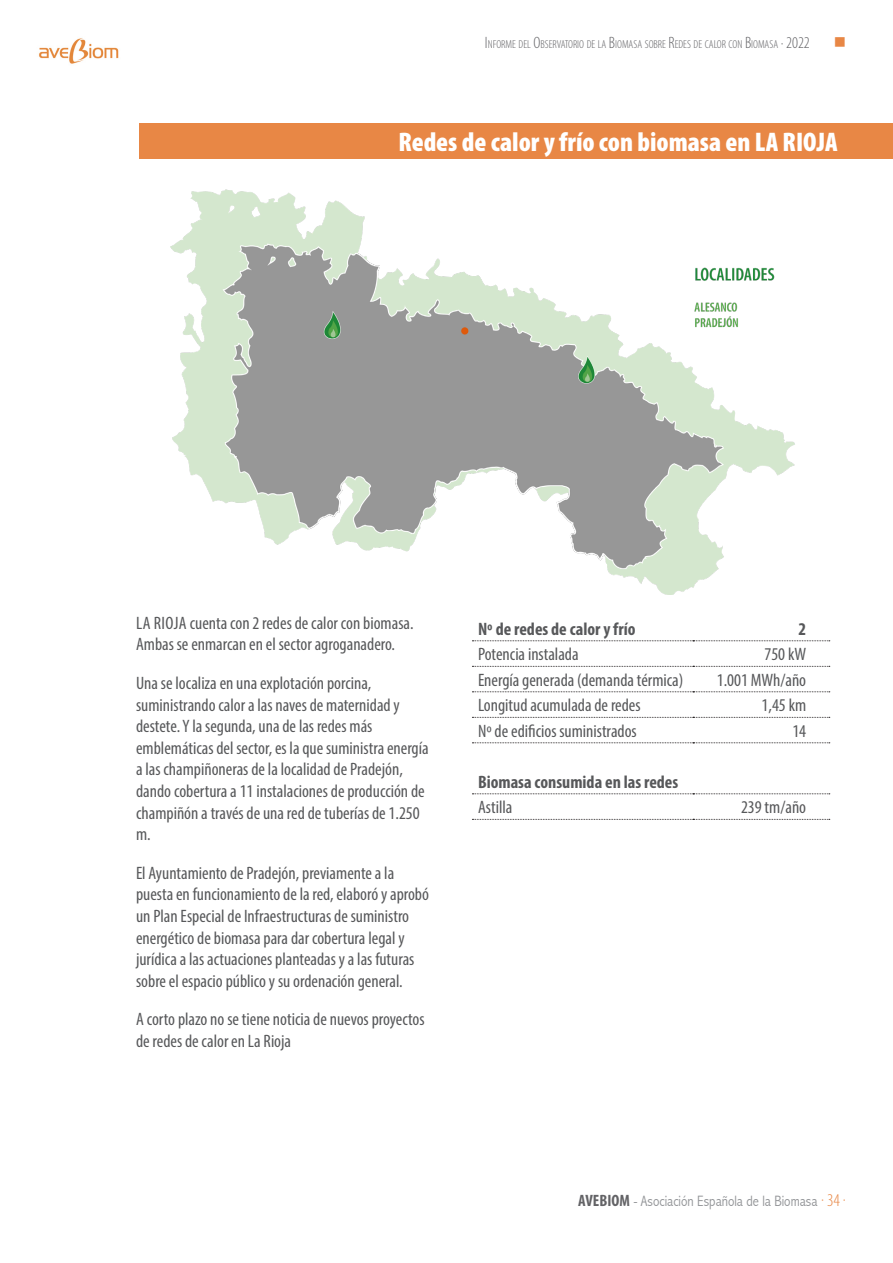
<style>
.page{position:relative;width:893px;height:1263px;background:#fff}
.page>*{position:absolute;margin:0;border:0;box-sizing:border-box;transform-origin:0 0}
.t1{font:900 condensed 27px "Myriad Pro";color:#fff}
.t2{font:condensed 18px/21.6px "Myriad Pro";color:#57585a}
.t3{font:700 condensed 18px "Myriad Pro";color:#57585a}
.t4{font:16.5px "Wingdings";color:#e88745}
.t5{font:300 condensed 15px "Abadi";color:#939598}
.t6{font:300 condensed 11.55px "Myriad Pro";color:#636366}
.s1{font-size:16.5px}
.s2{font-family:"Myriad Pro";font-weight:700;font-size:16.5px;color:#636366}
.s3{font-family:"Myriad Pro";font-size:18px;color:#e88745}
</style>
<div class="page">
<img style="left:39px;top:38px;width:80px;height:26px">
<img style="left:170px;top:190px;width:625px;height:404px">
<svg style="left:472px;top:640px;width:358px;height:1px"></svg>
<svg style="left:472px;top:666px;width:358px;height:1px"></svg>
<svg style="left:472px;top:691px;width:358px;height:1px"></svg>
<svg style="left:472px;top:717px;width:358px;height:1px"></svg>
<svg style="left:472px;top:742px;width:358px;height:1px"></svg>
<svg style="left:472px;top:793px;width:358px;height:1px"></svg>
<svg style="left:472px;top:819px;width:358px;height:1px"></svg>
<div style="left:139px;top:123px;width:754px;height:35px;background:#e88745"></div>
<p class="t6" style="left:485px;top:38px;width:326px"><span class="s1">I</span>NFORME DEL <span class="s1">O</span>BSERVATORIO DE LA <span class="s1">B</span>IOMASA SOBRE <span class="s1">R</span>EDES DE CALOR CON <span class="s1">B</span>IOMASA <span class="s1">· 2022</span></p>
<p class="t4" style="left:834px;top:33px;width:14px">■</p>
<p class="t1" style="left:398px;top:125px;width:441px">Redes de calor y frío con biomasa en LA RIOJA</p>
<p class="t2" style="left:136px;top:612px;width:279px">LA RIOJA cuenta con 2 redes de calor con biomasa.<br>Ambas se enmarcan en el sector agroganadero.</p>
<p class="t2" style="left:136px;top:672px;width:294px">Una se localiza en una explotación porcina, suministrando calor a las naves de maternidad y destete. Y la segunda, una de las redes más emblemáticas del sector, es la que suministra energía a las champiñoneras de la localidad de Pradejón, dando cobertura a 11 instalaciones de producción de champiñón a través de una red de tuberías de 1.250 m.</p>
<p class="t2" style="left:136px;top:862px;width:294px">El Ayuntamiento de Pradejón, previamente a la puesta en funcionamiento de la red, elaboró y aprobó un Plan Especial de Infraestructuras de suministro energético de biomasa para dar cobertura legal y jurídica a las actuaciones planteadas y a las futuras sobre el espacio público y su ordenación general.</p>
<p class="t2" style="left:136px;top:1008px;width:290px">A corto plazo no se tiene noticia de nuevos proyectos de redes de calor en La Rioja</p>
<p class="t3" style="left:478px;top:617px;width:159px">Nº de redes de calor y frío</p>
<p class="t3" style="left:798px;top:617px;width:9px">2</p>
<p class="t2" style="left:478px;top:643px;width:102px">Potencia instalada</p>
<p class="t2" style="left:764px;top:643px;width:43px">750 kW</p>
<p class="t2" style="left:478px;top:669px;width:207px">Energía generada (demanda térmica)</p>
<p class="t2" style="left:717px;top:669px;width:91px">1.001 MWh/año</p>
<p class="t2" style="left:478px;top:694px;width:164px">Longitud acumulada de redes</p>
<p class="t2" style="left:762px;top:694px;width:46px">1,45 km</p>
<p class="t2" style="left:478px;top:720px;width:160px">Nº de edificios suministrados</p>
<p class="t2" style="left:792px;top:720px;width:15px">14</p>
<p class="t3" style="left:478px;top:770px;width:202px">Biomasa consumida en las redes</p>
<p class="t2" style="left:478px;top:796px;width:36px">Astilla</p>
<p class="t2" style="left:741px;top:796px;width:67px">239 tm/año</p>
<p class="t5" style="left:578px;top:1192px;width:269px"><span class="s2">AVEBIOM</span> - Asociación Española de la Biomasa <span class="s3">· 34 ·</span></p>
</div>
